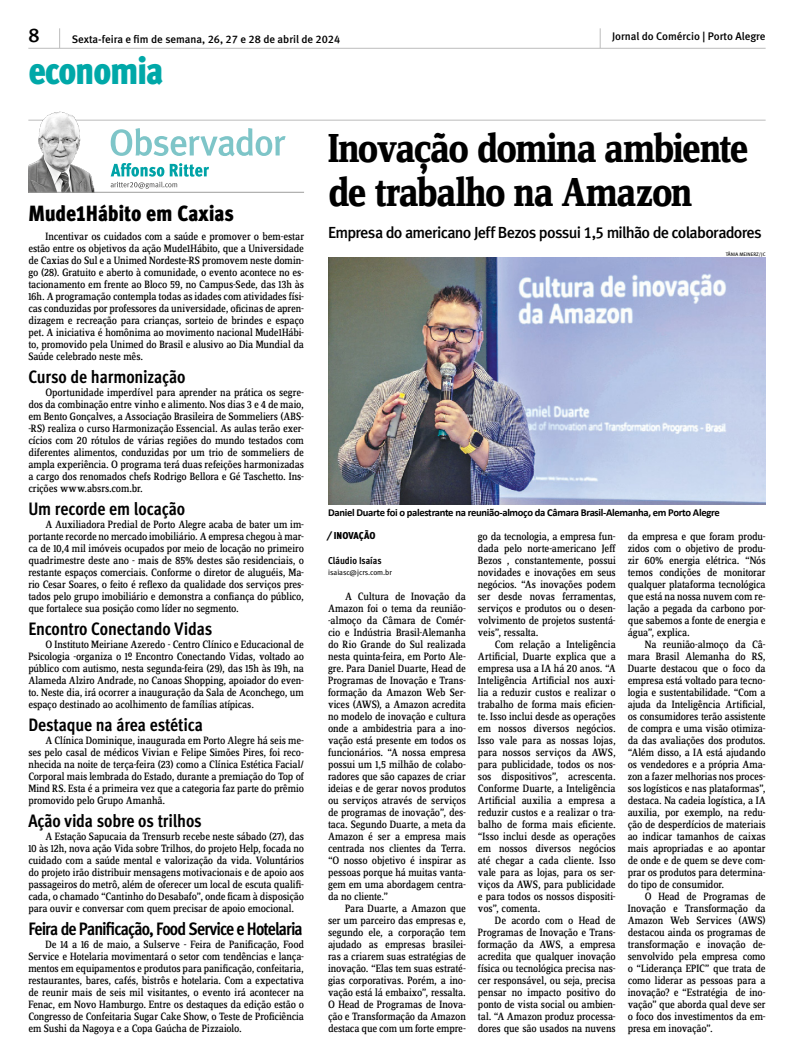
<style>
.page{position:relative;width:794px;height:1063px;background:#fff}
.page>*{position:absolute;margin:0;border:0;box-sizing:border-box;transform-origin:0 0}
.Abre{font:700 42px/44px "Zine Serif Dis";letter-spacing:-.04em;color:#000;scale:.94 1}
.t1{font:38px "Meta Cond Black LF";letter-spacing:-.035em;color:#00a8a8}
.COLUNA__Título{font:22px "Meta Cond Black LF";letter-spacing:-.01em;color:#000}
.t2{font:19.9px "Meta Medium LF";color:#000}
.COLUNA__SUB_TÍTULO{font:18px "Meta Cond Bold LF";letter-spacing:-.015em;color:#000}
.COLUNA__SUB_TÍTULO-2{font:18px "Meta Cond Bold LF";letter-spacing:-.05em;color:#000}
.Linha_de_apoio{font:16px "Meta Medium LF";letter-spacing:-.045em;color:#000}
.TEXTO{font:11px/12px "Zine Serif Dis";letter-spacing:-.015em;color:#000;text-align:justify}
.Cabeçalho{font:11px "Meta Medium LF";color:#000}
.Legenda{font:700 10.6px "Calibri";letter-spacing:-.03em;color:#000}
.Assinatura{font:10px "Meta Cond Bold LF";color:#000}
.t3{font:10px "Meta Cond Black LF";color:#000}
.E-mail{font:7.7px "Meta Cond Book LF";letter-spacing:-.005em;color:#000;scale:1.11 1}
.Crédito{font:5px "Meta Book Caps";color:#000}
</style>
<div class="page">
<svg style="left:111px;top:128px;width:175px;height:28px"></svg>
<svg style="left:111px;top:163px;width:98px;height:26px"></svg>
<hr style="left:28px;top:48px;width:737px;height:1px;background:#bcbcbc">
<hr style="left:28px;top:120px;width:737px;height:1px;background:#bcbcbc">
<svg style="left:59px;top:28px;width:1px;height:20px"></svg>
<svg style="left:600px;top:28px;width:1px;height:20px"></svg>
<img style="left:28px;top:112px;width:71px;height:80px">
<hr style="left:28px;top:192px;width:276px;height:1px;background:#9d9d9c">
<img style="left:328px;top:257px;width:437px;height:247px">
<p class="t2" style="left:28px;top:24px;width:13px">8</p>
<p class="Cabeçalho" style="left:612px;top:30px;width:155px">Jornal do Comércio | Porto Alegre</p>
<h2 class="t1" style="left:28px;top:48px;width:137px">economia</h2>
<p class="Cabeçalho" style="left:72px;top:32px;width:270px">Sexta-feira e fim de semana, 26, 27 e 28 de abril de 2024</p>
<p class="COLUNA__Título" style="left:28px;top:200px;width:207px">Mude1Hábito em Caxias</p>
<p class="TEXTO" style="left:28px;top:231px;width:277px;text-indent:17px">Incentivar os cuidados com a saúde e promover o bem-estar estão entre os objetivos da ação Mude1Hábito, que a Universidade de Caxias do Sul e a Unimed Nordeste-RS promovem neste domin&shy;go (28). Gratuito e aberto à comunidade, o evento acontece no es&shy;tacionamento em frente ao Bloco 59, no Campus-Sede, das 13h às 16h. A programação contempla todas as idades com atividades físi&shy;cas conduzidas por professores da universidade, oficinas de apren&shy;dizagem e recreação para crianças, sorteio de brindes e espaço pet. A iniciativa é homônima ao movimento nacional Mude1Hábi&shy;to, promovido pela Unimed do Brasil e alusivo ao Dia Mundial da Saúde celebrado neste mês.</p>
<p class="COLUNA__SUB_TÍTULO" style="left:28px;top:366px;width:159px">Curso de harmonização</p>
<p class="TEXTO" style="left:28px;top:387px;width:277px;text-indent:17px">Oportunidade imperdível para aprender na prática os segre&shy;dos da combinação entre vinho e alimento. Nos dias 3 e 4 de maio, em Bento Gonçalves, a Associação Brasileira de Sommeliers (ABS--RS) realiza o curso Harmonização Essencial. As aulas terão exer&shy;cícios com 20 rótulos de várias regiões do mundo testados com diferentes alimentos, conduzidas por um trio de sommeliers de ampla experiência. O programa terá duas refeições harmonizadas a cargo dos renomados chefs Rodrigo Bellora e Gé Taschetto. Ins&shy;crições www.absrs.com.br.</p>
<p class="COLUNA__SUB_TÍTULO" style="left:28px;top:498px;width:158px">Um recorde em locação</p>
<p class="TEXTO" style="left:28px;top:519px;width:277px;text-indent:17px">A Auxiliadora Predial de Porto Alegre acaba de bater um im&shy;portante recorde no mercado imobiliário. A empresa chegou à mar&shy;ca de 10,4 mil imóveis ocupados por meio de locação no primeiro quadrimestre deste ano - mais de 85% destes são residenciais, o restante espaços comerciais. Conforme o diretor de aluguéis, Ma&shy;rio Cesar Soares, o feito é reflexo da qualidade dos serviços pres&shy;tados pelo grupo imobiliário e demonstra a confiança do público, que fortalece sua posição como líder no segmento.</p>
<p class="COLUNA__SUB_TÍTULO" style="left:28px;top:618px;width:186px">Encontro Conectando Vidas</p>
<p class="TEXTO" style="left:28px;top:639px;width:277px;text-indent:17px">O Instituto Meiriane Azeredo - Centro Clínico e Educacional de Psicologia -organiza o 1º Encontro Conectando Vidas, voltado ao público com autismo, nesta segunda-feira (29), das 15h às 19h, na Alameda Alziro Andrade, no Canoas Shopping, apoiador do even&shy;to. Neste dia, irá ocorrer a inauguração da Sala de Aconchego, um espaço destinado ao acolhimento de famílias atípicas.</p>
<p class="COLUNA__SUB_TÍTULO" style="left:28px;top:714px;width:176px">Destaque na área estética</p>
<p class="TEXTO" style="left:28px;top:735px;width:277px;text-indent:17px">A Clínica Dominique, inaugurada em Porto Alegre há seis me&shy;ses pelo casal de médicos Vivian e Felipe Simões Pires, foi reco&shy;nhecida na noite de terça-feira (23) como a Clínica Estética Facial/ Corporal mais lembrada do Estado, durante a premiação do Top of Mind RS. Esta é a primeira vez que a categoria faz parte do prêmio promovido pelo Grupo Amanhã.</p>
<p class="COLUNA__SUB_TÍTULO" style="left:28px;top:810px;width:175px">Ação vida sobre os trilhos</p>
<p class="TEXTO" style="left:28px;top:831px;width:277px;text-indent:17px">A Estação Sapucaia da Trensurb recebe neste sábado (27), das 10 às 12h, nova ação Vida sobre Trilhos, do projeto Help, focada no cuidado com a saúde mental e valorização da vida. Voluntários do projeto irão distribuir mensagens motivacionais e de apoio aos passageiros do metrô, além de oferecer um local de escuta qualifi&shy;cada, o chamado “Cantinho do Desabafo”, onde ficam à disposição para ouvir e conversar com quem precisar de apoio emocional.</p>
<p class="COLUNA__SUB_TÍTULO-2" style="left:28px;top:918px;width:276px">Feira de Panificação, Food Service e Hotelaria</p>
<p class="TEXTO" style="left:28px;top:939px;width:277px;text-indent:17px">De 14 a 16 de maio, a Sulserve - Feira de Panificação, Food Service e Hotelaria movimentará o setor com tendências e lança&shy;mentos em equipamentos e produtos para panificação, confeitaria, restaurantes, bares, cafés, bistrôs e hotelaria. Com a expectativa de reunir mais de seis mil visitantes, o evento irá acontecer na Fenac, em Novo Hamburgo. Entre os destaques da edição estão o Congresso de Confeitaria Sugar Cake Show, o Teste de Proficiência em Sushi da Nagoya e a Copa Gaúcha de Pizzaiolo.</p>
<p class="Abre" style="left:328px;top:128px;width:449px">Inovação domina ambiente de trabalho na Amazon</p>
<p class="Linha_de_apoio" style="left:328px;top:224px;width:435px">Empresa do americano Jeff Bezos possui 1,5 milhão de colaboradores</p>
<p class="Crédito" style="left:726px;top:252px;width:41px">TÂNIA MEINERZ/JC</p>
<p class="Legenda" style="left:328px;top:505px;width:393px">Daniel Duarte foi o palestrante na reunião-almoço da Câmara Brasil-Alemanha, em Porto Alegre</p>
<p class="t3" style="left:328px;top:530px;width:49px">⁄ INOVAÇÃO</p>
<p class="Assinatura" style="left:328px;top:555px;width:55px">Cláudio Isaías</p>
<p class="E-mail" style="left:328px;top:568px;width:59px">isaiasc@jcrs.com.br</p>
<p class="TEXTO" style="left:328px;top:591px;width:139px;text-indent:17px">A Cultura de Inovação da Amazon foi o tema da reunião--almoço da Câmara de Comér&shy;cio e Indústria Brasil-Alemanha do Rio Grande do Sul realizada nesta quinta-feira, em Porto Ale&shy;gre. Para Daniel Duarte, Head de Programas de Inovação e Trans&shy;formação da Amazon Web Ser&shy;vices (AWS), a Amazon acredita no modelo de inovação e cultura onde a ambidestria para a ino&shy;vação está presente em todos os funcionários. “A nossa empresa possui um 1,5 milhão de colabo&shy;radores que são capazes de criar ideias e de gerar novos produtos ou serviços através de serviços de programas de inovação”, des&shy;taca. Segundo Duarte, a meta da Amazon é ser a empresa mais centrada nos clientes da Terra. “O nosso objetivo é inspirar as pessoas porque há muitas vanta&shy;gem em uma abordagem centra&shy;da no cliente.”</p>
<p class="TEXTO" style="left:328px;top:903px;width:139px;text-indent:17px">Para Duarte, a Amazon que ser um parceiro das empresas e, segundo ele, a corporação tem ajudado as empresas brasilei&shy;ras a criarem suas estratégias de inovação. “Elas tem suas estraté&shy;gias corporativas. Porém, a ino&shy;vação está lá embaixo”, ressalta.<br>O Head de Programas de Inova&shy;ção e Transformação da Amazon destaca que com um forte empre-</p>
<p class="TEXTO" style="left:478px;top:531px;width:139px">go da tecnologia, a empresa fun&shy;dada pelo norte-americano Jeff Bezos , constantemente, possui novidades e inovações em seus negócios. “As inovações podem ser desde novas ferramentas, serviços e produtos ou o desen&shy;volvimento de projetos sustentá&shy;veis”, ressalta.</p>
<p class="TEXTO" style="left:478px;top:639px;width:139px;text-indent:17px">Com relação a Inteligência Artificial, Duarte explica que a empresa usa a IA há 20 anos. “A Inteligência Artificial nos auxi&shy;lia a reduzir custos e realizar o trabalho de forma mais eficien&shy;te. Isso inclui desde as operações em nossos diversos negócios.<br>Isso vale para as nossas lojas, para nossos serviços da AWS, para publicidade, todos os nos&shy;sos dispositivos”, acrescenta.<br>Conforme Duarte, a Inteligência Artificial auxilia a empresa a reduzir custos e a realizar o tra&shy;balho de forma mais eficiente. “Isso inclui desde as operações em nossos diversos negócios até chegar a cada cliente. Isso vale para as lojas, para os ser&shy;viços da AWS, para publicidade e para todos os nossos dispositi&shy;vos”, comenta.</p>
<p class="TEXTO" style="left:478px;top:915px;width:139px;text-indent:17px">De acordo com o Head de Programas de Inovação e Trans&shy;formação da AWS, a empresa acredita que qualquer inovação física ou tecnológica precisa nas&shy;cer responsável, ou seja, precisa pensar no impacto positivo do ponto de vista social ou ambien&shy;tal. “A Amazon produz processa&shy;dores que são usados na nuvens</p>
<p class="TEXTO" style="left:628px;top:531px;width:139px">da empresa e que foram produ&shy;zidos com o objetivo de produ&shy;zir 60% energia elétrica. “Nós temos condições de monitorar qualquer plataforma tecnológica que está na nossa nuvem com re&shy;lação a pegada da carbono por&shy;que sabemos a fonte de energia e água”, explica.</p>
<p class="TEXTO" style="left:628px;top:639px;width:139px;text-indent:17px">Na reunião-almoço da Câ&shy;mara Brasil Alemanha do RS, Duarte destacou que o foco da empresa está voltado para tecno&shy;logia e sustentabilidade. “Com a ajuda da Inteligência Artificial, os consumidores terão assistente de compra e uma visão otimiza&shy;da das avaliações dos produtos. “Além disso, a IA está ajudando os vendedores e a própria Ama&shy;zon a fazer melhorias nos proces&shy;sos logísticos e nas plataformas”, destaca. Na cadeia logística, a IA auxilia, por exemplo, na redu&shy;ção de desperdícios de materiais ao indicar tamanhos de caixas mais apropriadas e ao apontar de onde e de quem se deve com&shy;prar os produtos para determina&shy;do tipo de consumidor.</p>
<p class="TEXTO" style="left:628px;top:891px;width:139px;text-indent:17px">O Head de Programas de Inovação e Transformação da Amazon Web Services (AWS) destacou ainda os programas de transformação e inovação de&shy;senvolvido pela empresa como o “Liderança EPIC” que trata de como liderar as pessoas para a inovação? e “Estratégia de ino&shy;vação” que aborda qual deve ser o foco dos investimentos da em&shy;presa em inovação”.</p>
</div>
